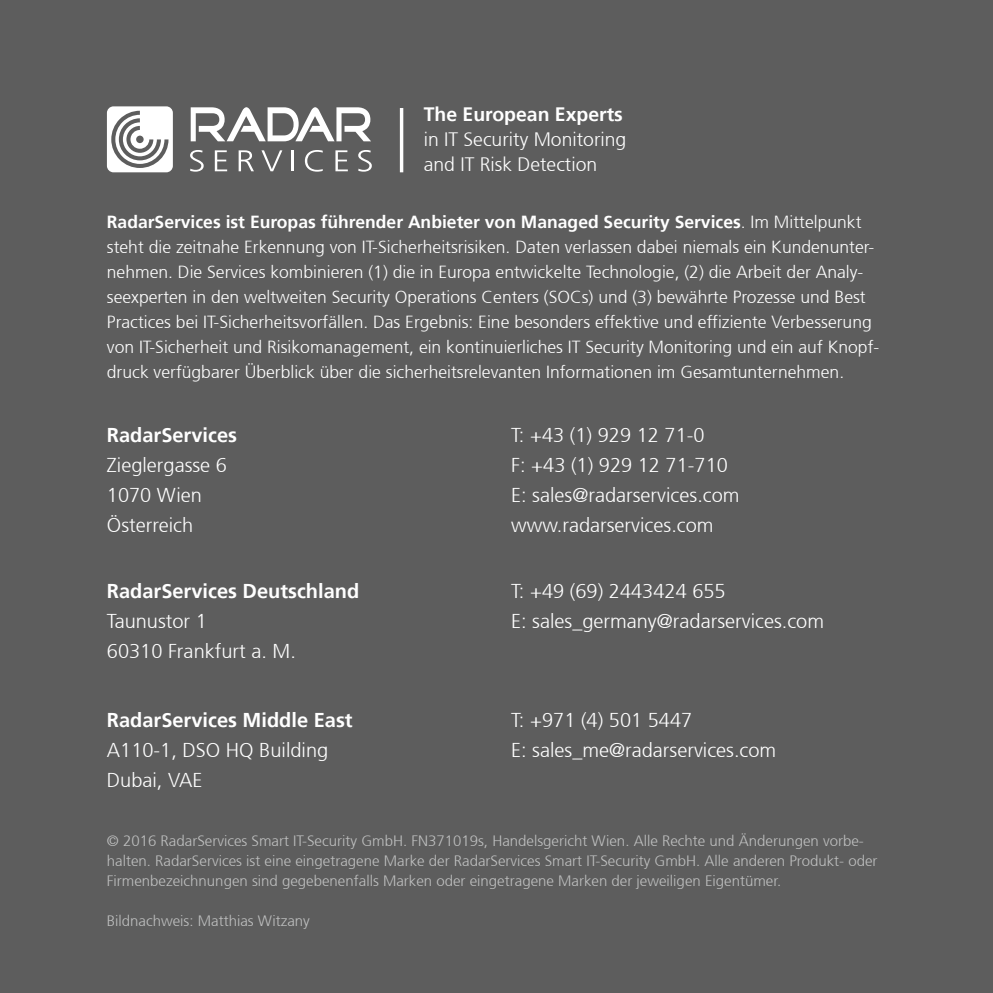
<style>
.page{position:relative;width:993px;height:993px;background:#fff}
.page>*{position:absolute;margin:0;border:0;box-sizing:border-box;transform-origin:0 0}
.t1{font:300 20px/30px "Frutiger 45";color:#fff}
.t2{font:700 20px "Frutiger 65";color:#fff}
.t3{font:300 19.5px/24.8px "Frutiger 45";color:#fff}
.t4{font:700 19.5px "Frutiger 65";color:#fff}
.t5{font:300 17.5px/25px "Frutiger 45";color:#fff}
.t6{font:700 17.5px "Frutiger 65";color:#fff}
.t7{font:300 15px/20px "Frutiger 45";color:#bfc0c0}
.s1{font-family:"Frutiger 45";font-weight:300}
</style>
<div class="page">
<div style="left:0;top:0;width:992px;height:992px;background:#5d5d5d"></div>
<svg style="left:190px;top:150px;width:13px;height:22px"></svg>
<svg style="left:215px;top:150px;width:12px;height:21px"></svg>
<svg style="left:238px;top:150px;width:16px;height:21px"></svg>
<svg style="left:261px;top:150px;width:21px;height:21px"></svg>
<hr style="left:291px;top:150px;width:3px;height:21px;background:#fff">
<svg style="left:305px;top:150px;width:17px;height:22px"></svg>
<svg style="left:335px;top:150px;width:13px;height:21px"></svg>
<svg style="left:358px;top:150px;width:13px;height:22px"></svg>
<svg style="left:191px;top:107px;width:180px;height:34px"></svg>
<svg style="left:107px;top:106px;width:66px;height:66px"></svg>
<hr style="left:400px;top:108px;width:3px;height:64px;background:#fff">
<p class="t4" style="left:423px;top:103px;width:200px">The European Experts</p>
<p class="t3" style="left:423px;top:127px;width:204px">in IT Security Monitoring and IT Risk Detection</p>
<p class="t6" style="left:107px;top:212px;width:755px">RadarServices ist Europas führender Anbieter von Managed Security Services<span class="s1">. Im Mittelpunkt</span></p>
<p class="t5" style="left:107px;top:235px;width:773px">steht die zeitnahe Erkennung von IT-Sicherheitsrisiken. Daten verlassen dabei niemals ein Kundenunter&shy;nehmen. Die Services kombinieren (1) die in Europa entwickelte Technologie, (2) die Arbeit der Analy&shy;seexperten in den weltweiten Security Operations Centers (SOCs) und (3) bewährte Prozesse und Best Practices bei IT-Sicherheitsvorfällen. Das Ergebnis: Eine besonders effektive und effiziente Verbesserung von IT-Sicherheit und Risikomanagement, ein kontinuierliches IT Security Monitoring und ein auf Knopf&shy;druck verfügbarer Überblick über die sicherheitsrelevanten Informationen im Gesamtunternehmen.</p>
<p class="t2" style="left:107px;top:423px;width:132px">RadarServices</p>
<p class="t1" style="left:107px;top:450px;width:122px">Zieglergasse 6<br>1070 Wien<br>Österreich</p>
<p class="t2" style="left:107px;top:579px;width:254px">RadarServices Deutschland</p>
<p class="t1" style="left:107px;top:606px;width:190px">Taunustor 1<br>60310 Frankfurt a. M.</p>
<p class="t2" style="left:107px;top:708px;width:247px">RadarServices Middle East</p>
<p class="t1" style="left:107px;top:735px;width:223px">A110-1, DSO HQ Building<br>Dubai, VAE</p>
<p class="t1" style="left:511px;top:420px;width:230px">T: +43 (1) 929 12 71-0<br>F: +43 (1) 929 12 71-710<br>E: sales@radarservices.com www.radarservices.com</p>
<p class="t1" style="left:511px;top:576px;width:314px">T: +49 (69) 2443424 655<br>E: sales_germany@radarservices.com</p>
<p class="t1" style="left:511px;top:704px;width:266px">T: +971 (4) 501 5447<br>E: sales_me@radarservices.com</p>
<p class="t7" style="left:107px;top:831px;width:772px">© 2016 RadarServices Smart IT-Security GmbH. FN371019s, Handelsgericht Wien. Alle Rechte und Änderungen vorbe&shy;halten. RadarServices ist eine eingetragene Marke der RadarServices Smart IT-Security GmbH. Alle anderen Produkt- oder<br>Firmenbezeichnungen sind gegebenenfalls Marken oder eingetragene Marken der jeweiligen Eigentümer.</p>
<p class="t7" style="left:107px;top:911px;width:204px">Bildnachweis: Matthias Witzany</p>
</div>
